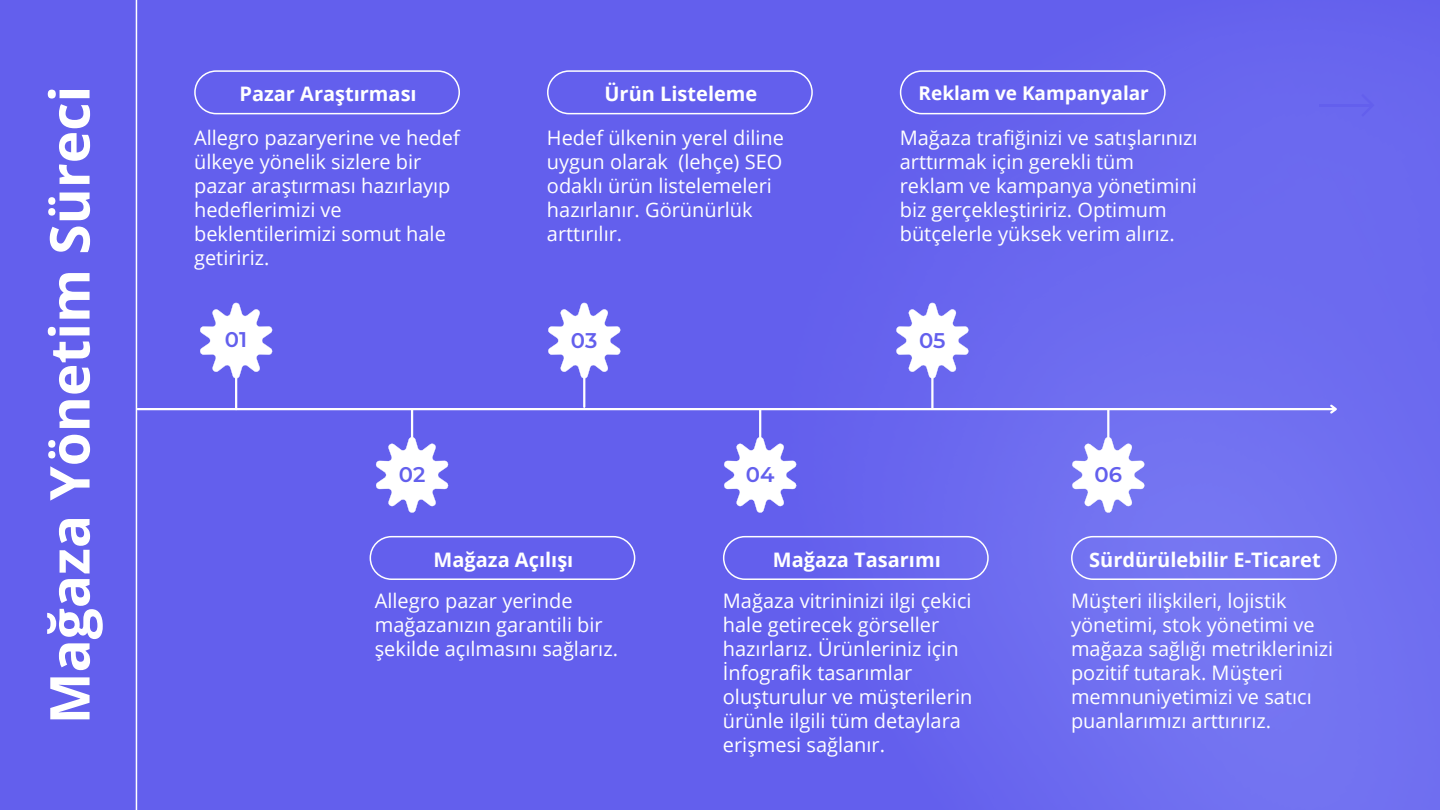
<style>
.page{position:relative;width:1440px;height:810px;background:#635fed}
.page>*{position:absolute;margin:0;border:0;box-sizing:border-box;transform-origin:0 0}
.t1{font:700 55px "Open Sans";color:#fff}
.t2{font:600 21.2px "Montserrat";color:#635fed}
.t3{font:20px/24px "Open Sans";color:#fff}
.t4{font:700 20px "Open Sans";color:#fff}
.t5{font:700 19px "Open Sans";color:#fff}
</style>
<div class="page">
<img style="left:625px;top:90px;width:815px;height:720px">
<hr style="left:1320px;top:104px;width:53px;height:2px;background:#635fed">
<svg style="left:1361px;top:94px;width:13px;height:23px"></svg>
<hr style="left:138px;top:408px;width:1197px;height:2px;background:#fff">
<svg style="left:1328px;top:403px;width:12px;height:13px"></svg>
<hr style="left:235px;top:371px;width:2px;height:38px;background:#fff">
<svg style="left:200px;top:302px;width:73px;height:77px"></svg>
<hr style="left:583px;top:371px;width:2px;height:36px;background:#fff">
<svg style="left:548px;top:302px;width:73px;height:77px"></svg>
<hr style="left:411px;top:409px;width:2px;height:35px;background:#fff">
<svg style="left:376px;top:437px;width:73px;height:76px"></svg>
<hr style="left:759px;top:409px;width:2px;height:35px;background:#fff">
<svg style="left:723px;top:437px;width:74px;height:76px"></svg>
<hr style="left:931px;top:371px;width:3px;height:37px;background:#fff">
<svg style="left:895px;top:302px;width:74px;height:77px"></svg>
<hr style="left:1107px;top:409px;width:2px;height:35px;background:#fff">
<svg style="left:1071px;top:437px;width:74px;height:76px;background:#c2c2f8"></svg>
<hr style="left:136px;top:0;width:1px;height:810px;background:#fff">
<svg style="left:194px;top:70px;width:266px;height:44px"></svg>
<svg style="left:370px;top:536px;width:265px;height:44px"></svg>
<svg style="left:723px;top:536px;width:266px;height:44px"></svg>
<svg style="left:547px;top:70px;width:266px;height:44px"></svg>
<svg style="left:900px;top:70px;width:266px;height:44px"></svg>
<svg style="left:1071px;top:536px;width:266px;height:44px;background:#7e7ef2"></svg>
<h1 class="t1" style="left:31px;top:724px;width:640px;rotate:-90deg">Mağaza Yönetim Süreci</h1>
<p class="t4" style="left:240px;top:80px;width:179px">Pazar Araştırması</p>
<p class="t4" style="left:605px;top:80px;width:154px">Ürün Listeleme</p>
<p class="t5" style="left:919px;top:79px;width:232px">Reklam ve Kampanyalar</p>
<p class="t3" style="left:194px;top:125px;width:267px">Allegro pazaryerine ve hedef ülkeye yönelik sizlere bir pazar araştırması hazırlayıp hedeflerimizi ve beklentilerimizi somut hale getiririz.</p>
<p class="t3" style="left:547px;top:125px;width:239px">Hedef ülkenin yerel diline uygun olarak (lehçe) SEO odaklı ürün listelemeleri hazırlanır. Görünürlük arttırılır.</p>
<p class="t3" style="left:900px;top:125px;width:299px">Mağaza trafiğinizi ve satışlarınızı arttırmak için gerekli tüm reklam ve kampanya yönetimini biz gerçekleştiririz. Optimum bütçelerle yüksek verim alırız.</p>
<p class="t2" style="left:225px;top:326px;width:24px">01</p>
<p class="t2" style="left:571px;top:327px;width:28px">03</p>
<p class="t2" style="left:919px;top:327px;width:28px">05</p>
<p class="t2" style="left:399px;top:462px;width:28px">02</p>
<p class="t2" style="left:746px;top:462px;width:30px">04</p>
<p class="t2" style="left:1095px;top:462px;width:29px">06</p>
<p class="t4" style="left:434px;top:545px;width:141px">Mağaza Açılışı</p>
<p class="t4" style="left:773px;top:545px;width:169px">Mağaza Tasarımı</p>
<p class="t3" style="left:375px;top:588px;width:245px">Allegro pazar yerinde mağazanızın garantili bir şekilde açılmasını sağlarız.</p>
<p class="t3" style="left:723px;top:588px;width:251px">Mağaza vitrininizi ilgi çekici hale getirecek görseller hazırlarız. Ürünleriniz için<br>İnfografik tasarımlar oluşturulur ve müşterilerin ürünle ilgili tüm detaylara erişmesi sağlanır.</p>
<p class="t4" style="left:1089px;top:545px;width:233px">Sürdürülebilir E-Ticaret</p>
<p class="t3" style="left:1071px;top:588px;width:264px">Müşteri ilişkileri, lojistik yönetimi, stok yönetimi ve mağaza sağlığı metriklerinizi pozitif tutarak. Müşteri memnuniyetimizi ve satıcı puanlarımızı arttırırız.</p>
</div>
